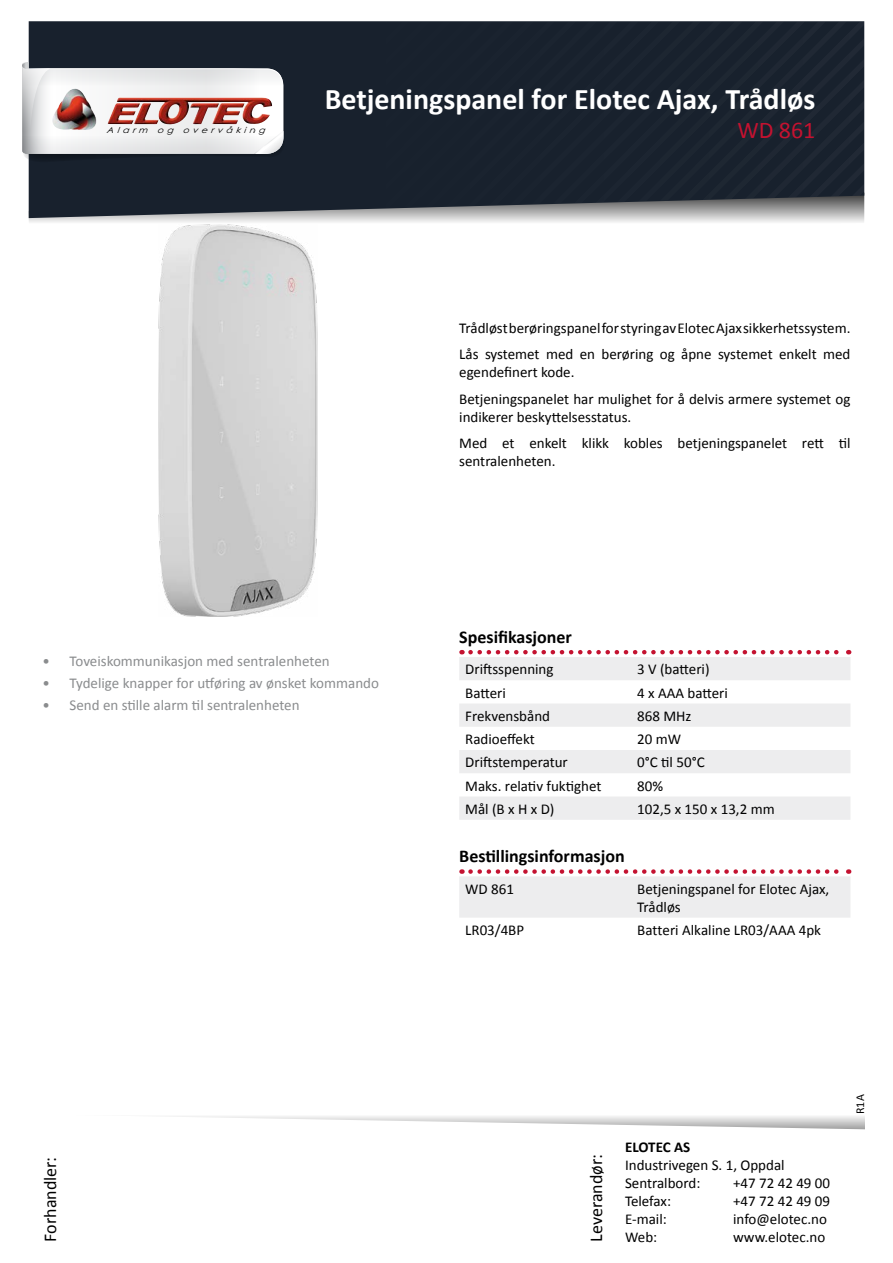
<style>
.page{position:relative;width:893px;height:1263px;background:#fff}
.page>*{position:absolute;margin:0;border:0;box-sizing:border-box;transform-origin:0 0}
.t1{font:700 30px "Calibri";color:#fff}
.t2{font:24px "Calibri";color:#c41230}
.t3{font:700 18px "Calibri";color:#000}
.t4{font:18px "Calibri";color:#000}
.t5{font:15px/26.5px "Calibri";color:#000}
.t6{font:15px "Calibri";color:#8a8c8e}
.t7{font:700 15px "Calibri";letter-spacing:-.005em;color:#000}
.t8{font:12px "Calibri";color:#000}
.t9{font:italic 8.25px "Century Gothic";color:#000;scale:1.16 1}
</style>
<div class="page">
<svg style="left:173px;top:1116px;width:692px;height:14px"></svg>
<svg style="left:22px;top:21px;width:842px;height:204px;background:#424851"></svg>
<img style="left:159px;top:225px;width:159px;height:391px">
<svg style="left:470px;top:650px;width:379px;height:4px"></svg>
<svg style="left:459px;top:657px;width:391px;height:163px;fill:#ededee"></svg>
<svg style="left:459px;top:869px;width:391px;height:49px;background:#ede7e9"></svg>
<p class="t9" style="left:107px;top:124px;width:140px">Alarm og overvåking</p>
<h1 class="t1" style="left:325px;top:80px;width:492px">Betjeningspanel for Elotec Ajax, Trådløs</h1>
<h2 class="t2" style="left:737px;top:115px;width:80px">WD 861</h2>
<p class="t5" style="left:459px;top:315px;width:393px">Trådløst berøringspanel for styring av Elotec Ajax sikkerhetssystem.<br>Lås systemet med en berøring og åpne systemet enkelt med</p>
<p class="t5" style="left:459px;top:359px;width:393px">egendefinert kode.<br>Betjeningspanelet har mulighet for å delvis armere systemet og</p>
<p class="t5" style="left:459px;top:404px;width:393px">indikerer beskyttelsesstatus.<br>Med et enkelt klikk kobles betjeningspanelet rett til</p>
<p class="t5" style="left:459px;top:448px;width:98px">sentralenheten.</p>
<p class="t6" style="left:43px;top:651px;width:289px">• Toveiskommunikasjon med sentralenheten</p>
<p class="t6" style="left:43px;top:673px;width:338px">• Tydelige knapper for utføring av ønsket kommando</p>
<p class="t6" style="left:43px;top:696px;width:259px">• Send en stille alarm til sentralenheten</p>
<p class="t3" style="left:459px;top:625px;width:114px">Spesifikasjoner</p>
<p class="t5" style="left:465px;top:656px;width:90px">Driftsspenning</p>
<p class="t5" style="left:637px;top:656px;width:74px">3 V (batteri)</p>
<p class="t5" style="left:465px;top:679px;width:42px">Batteri</p>
<p class="t5" style="left:637px;top:679px;width:92px">4 x AAA batteri</p>
<p class="t5" style="left:465px;top:702px;width:86px">Frekvensbånd</p>
<p class="t5" style="left:637px;top:702px;width:56px">868 MHz</p>
<p class="t5" style="left:465px;top:726px;width:71px">Radioeffekt</p>
<p class="t5" style="left:637px;top:726px;width:45px">20 mW</p>
<p class="t5" style="left:465px;top:749px;width:104px">Driftstemperatur</p>
<p class="t5" style="left:637px;top:749px;width:69px">0°C til 50°C</p>
<p class="t5" style="left:465px;top:772px;width:138px">Maks. relativ fuktighet</p>
<p class="t5" style="left:637px;top:772px;width:27px">80%</p>
<p class="t5" style="left:465px;top:795px;width:91px">Mål (B x H x D)</p>
<p class="t5" style="left:637px;top:795px;width:139px">102,5 x 150 x 13,2 mm</p>
<p class="t3" style="left:459px;top:844px;width:167px">Bestillingsinformasjon</p>
<p class="t5" style="left:465px;top:875px;width:50px">WD 861</p>
<p class="t5" style="left:637px;top:880px;width:194px;line-height:18px">Betjeningspanel for Elotec Ajax,<br>Trådløs</p>
<p class="t5" style="left:465px;top:917px;width:60px">LR03/4BP</p>
<p class="t5" style="left:637px;top:917px;width:185px">Batteri Alkaline LR03/AAA 4pk</p>
<p class="t4" style="left:39px;top:1242px;width:86px;rotate:-90deg">Forhandler:</p>
<p class="t4" style="left:585px;top:1242px;width:89px;rotate:-90deg">Leverandør:</p>
<p class="t7" style="left:625px;top:1137px;width:67px">ELOTEC AS</p>
<p class="t5" style="left:625px;top:1156px;width:161px;line-height:18px">Industrivegen S. 1, Oppdal<br>Sentralbord:</p>
<p class="t5" style="left:733px;top:1169px;width:99px">+47 72 42 49 00</p>
<p class="t5" style="left:625px;top:1187px;width:48px">Telefax:</p>
<p class="t5" style="left:733px;top:1187px;width:99px">+47 72 42 49 09</p>
<p class="t5" style="left:625px;top:1205px;width:43px">E-mail:</p>
<p class="t5" style="left:733px;top:1205px;width:95px">info@elotec.no</p>
<p class="t5" style="left:625px;top:1223px;width:34px">Web:</p>
<p class="t5" style="left:733px;top:1223px;width:94px">www.elotec.no</p>
<p class="t8" style="left:853px;top:1114px;width:21px;rotate:-90deg">R1A</p>
</div>
